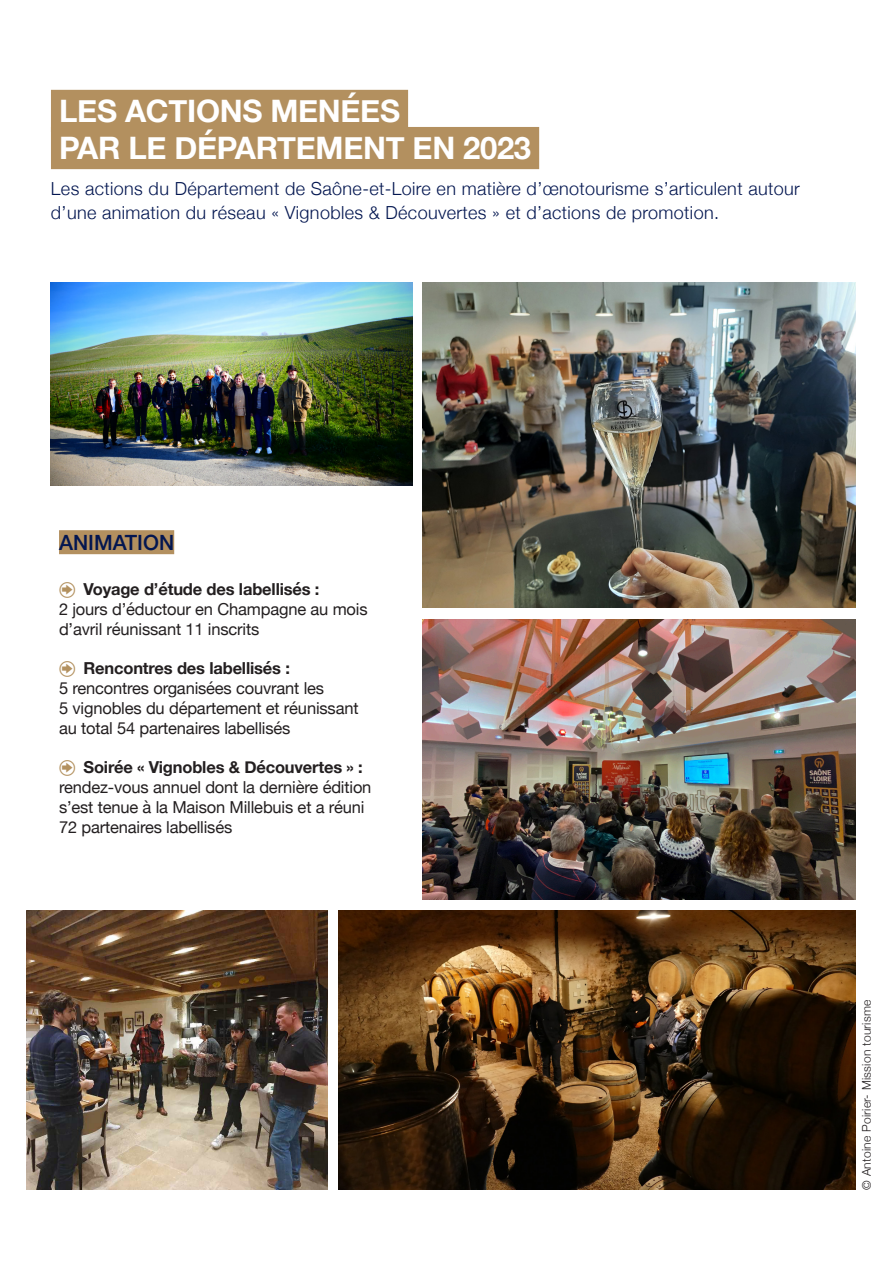
<style>
.page{position:relative;width:893px;height:1263px;background:#fff}
.page>*{position:absolute;margin:0;border:0;box-sizing:border-box;transform-origin:0 0}
.t1{font:700 30.9px "Helvetica Neue";letter-spacing:-.01em;color:#fff}
.FILET{font:500 21px "Helvetica Neue";color:#031650}
.t2{font:300 18px/24px "Helvetica Neue";letter-spacing:.02em;color:#031650}
.t3{font:16.5px/19.8px "Helvetica Neue";letter-spacing:-.01em;color:#231f20}
.t4{font:300 12px "Helvetica Neue";letter-spacing:.02em;color:#231f20}
.s1{font-weight:700}
</style>
<div class="page">
<div style="left:51px;top:90px;width:357px;height:42px;background:#b3905f"></div>
<div style="left:51px;top:127px;width:488px;height:42px;background:#b3905f"></div>
<div style="left:59px;top:530px;width:115px;height:24px;background:#b3905f"></div>
<img style="left:422px;top:283px;width:433px;height:325px">
<img style="left:338px;top:910px;width:517px;height:280px">
<img style="left:422px;top:620px;width:433px;height:279px">
<img style="left:51px;top:283px;width:361px;height:203px">
<img style="left:26px;top:910px;width:302px;height:280px">
<p class="t1" style="left:59px;top:87px;width:342px">LES ACTIONS MENÉES</p>
<p class="t1" style="left:59px;top:124px;width:473px">PAR LE DÉPARTEMENT EN 2023</p>
<p class="t2" style="left:51px;top:175px;width:750px">Les actions du Département de Saône-et-Loire en matière d’œnotourisme s’articulent autour d’une animation du réseau « Vignobles &amp; Découvertes » et d’actions de promotion.</p>
<p class="FILET" style="left:59px;top:526px;width:117px">ANIMATION</p>
<p class="t3" style="left:59px;top:580px;width:310px;text-indent:24px"><span class="s1">Voyage d’étude des labellisés :<br></span>2 jours d’éductour en Champagne au mois d’avril réunissant 11 inscrits</p>
<p class="t3" style="left:59px;top:659px;width:301px;text-indent:24px"><span class="s1">Rencontres des labellisés :<br></span>5 rencontres organisées couvrant les<br>5 vignobles du département et réunissant au total 54 partenaires labellisés</p>
<p class="t3" style="left:59px;top:758px;width:314px;text-indent:24px"><span class="s1">Soirée « Vignobles &amp; Découvertes » : </span>rendez-vous annuel dont la dernière édition s’est tenue à la Maison Millebuis et a réuni 72 partenaires labellisés</p>
<p class="t4" style="left:857px;top:1190px;width:192px;rotate:-90deg">© Antoine Poirier- Mission tourisme</p>
</div>
